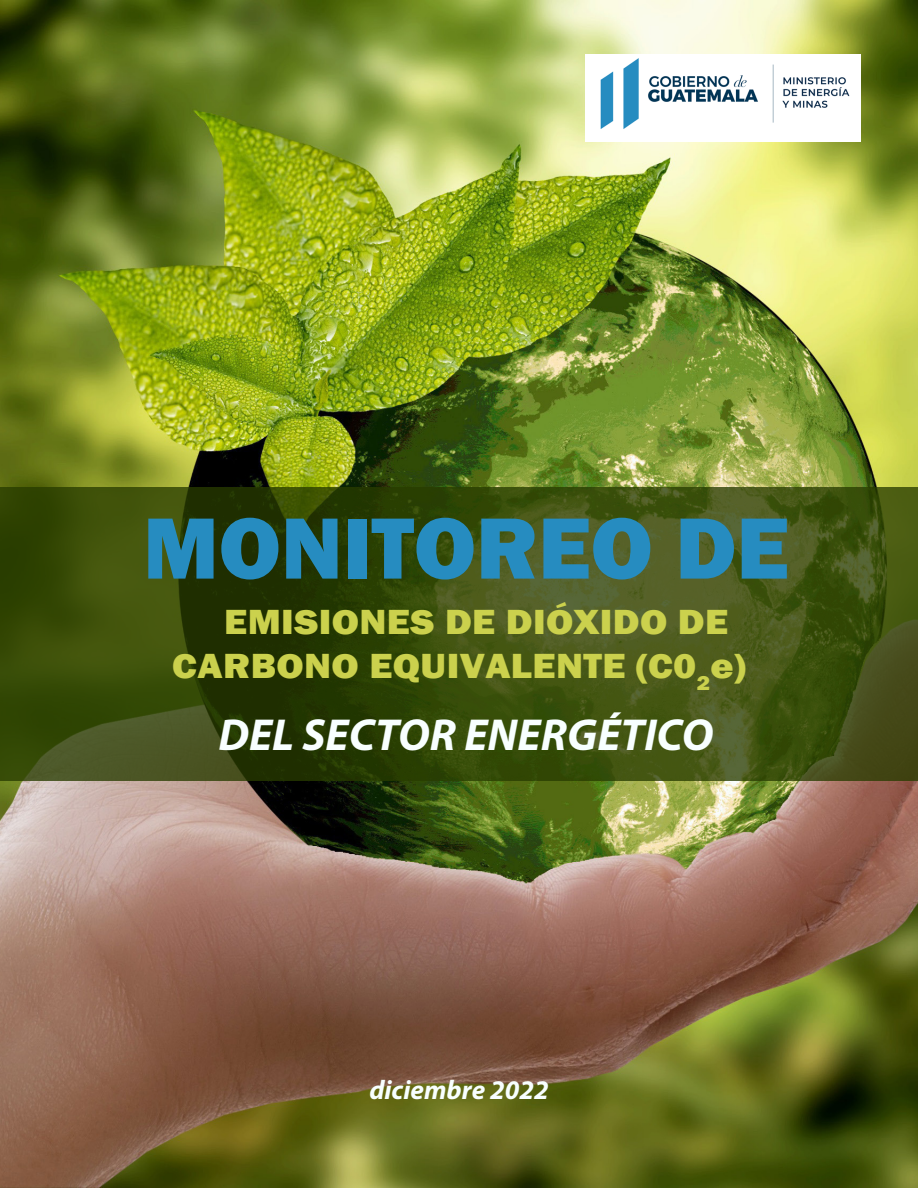
<style>
.page{position:relative;width:918px;height:1188px;background:#fff}
.page>*{position:absolute;margin:0;border:0;box-sizing:border-box;transform-origin:0 0}
.t1{font:800 90px "Franklin Gothic";color:#268cc0}
.t2{font:italic 700 45px "Myriad Pro";color:#f8ffff}
.t3{font:800 36px/44.1px "Franklin Gothic";letter-spacing:.01em;color:#cbd14d;scale:1.1 1}
.t4{font:italic 700 27px "Myriad Pro";color:#f8ffff}
</style>
<div class="page">
<img style="left:0;top:0;width:918px;height:1188px">
<img style="left:586px;top:54px;width:274px;height:87px">
<svg style="left:0;top:487px;width:918px;height:293px;background:#3b4c0f"></svg>
<h1 class="t1" style="left:143px;top:490px;width:647px">MONITOREO DE</h1>
<p class="t3" style="left:172px;top:599px;width:523px;text-indent:52px">EMISIONES DE DIÓXIDO DE<br>CARBONO EQUIVALENTE (C0<sub>2</sub>e)</p>
<p class="t2" style="left:218px;top:705px;width:497px">DEL SECTOR ENERGÉTICO</p>
<p class="t4" style="left:369px;top:1072px;width:181px">diciembre 2022</p>
</div>
